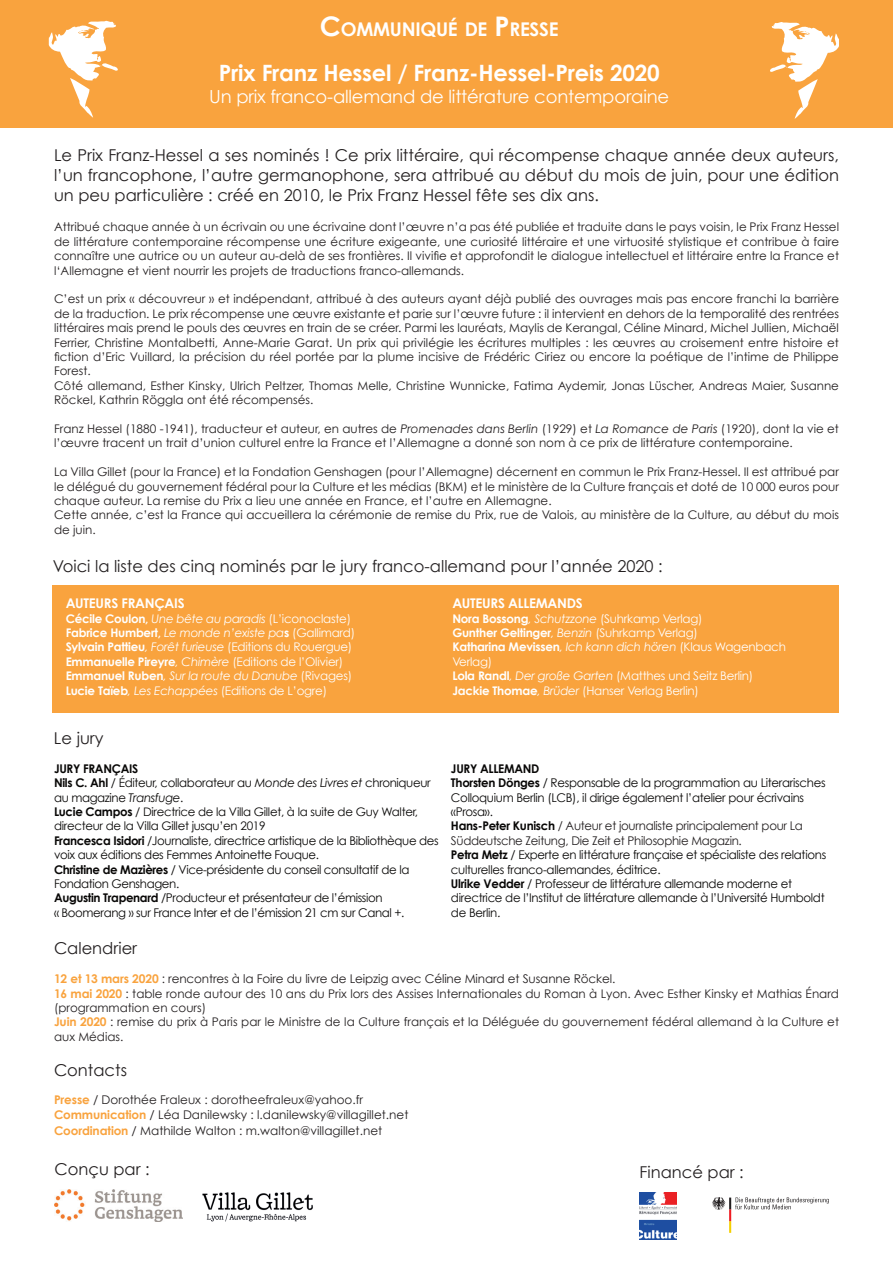
<style>
.page{position:relative;width:893px;height:1263px;background:#fff}
.page>*{position:absolute;margin:0;border:0;box-sizing:border-box;transform-origin:0 0}
.t1{font:700 22.5px "Century Gothic";letter-spacing:-.01em;color:#fff}
.t2{font:700 18.9px "Century Gothic";letter-spacing:-.015em;color:#fff}
.t3{font:18px "Century Gothic";letter-spacing:-.01em;color:#fff}
.t4{font:16.35px/19.8px "Century Gothic";color:#231f20;text-align:justify}
.t5{font:700 13.35px "Century Gothic";letter-spacing:-.02em;color:#fff}
.t6{font:12px/14.4px "Century Gothic";letter-spacing:-.025em;color:#080706}
.t7{font:12px/14.4px "Century Gothic";color:#231f20}
.t8{font:11.85px/14.4px "Century Gothic";color:#231f20}
.t9{font:11.85px/14.4px "Century Gothic";letter-spacing:-.02em;color:#fff}
.t10{font:11.7px/14.4px "Century Gothic";letter-spacing:-.025em;color:#080706}
.s1{font-size:27px}
.s2{font-style:italic}
.s3{font-weight:700}
.s4{font-weight:700;font-size:12px}
.s5{color:#231f20}
.s6{font-weight:700;color:#f9a33e}
.s7{font-weight:700;font-size:12px;color:#f9a33e}
</style>
<div class="page">
<div style="left:0;top:0;width:893px;height:128px;background:#f9a33e"></div>
<svg style="left:770px;top:22px;width:69px;height:97px"></svg>
<svg style="left:49px;top:21px;width:69px;height:97px"></svg>
<div style="left:53px;top:585px;width:786px;height:127px;background:#f9a33e"></div>
<img style="left:639px;top:1193px;width:38px;height:46px">
<svg style="left:712px;top:1197px;width:117px;height:36px"></svg>
<img style="left:54px;top:1190px;width:128px;height:31px">
<img style="left:202px;top:1192px;width:111px;height:30px">
<h2 class="t2" style="left:320px;top:18px;width:240px"><span class="s1">C</span>OMMUNIQUÉ DE <span class="s1">P</span>RESSE</h2>
<h1 class="t1" style="left:219px;top:59px;width:442px">Prix Franz Hessel / Franz-Hessel-Preis 2020</h1>
<h3 class="t3" style="left:209px;top:85px;width:461px">Un prix franco-allemand de littérature contemporaine</h3>
<p class="t4" style="left:54px;top:145px;width:786px">Le Prix Franz-Hessel a ses nominés ! Ce prix littéraire, qui récompense chaque année deux auteurs, l’un francophone, l’autre germanophone, sera attribué au début du mois de juin, pour une édition un peu particulière : créé en 2010, le Prix Franz Hessel fête ses dix ans.</p>
<p class="t8" style="left:54px;top:220px;width:787px;text-align:justify">Attribué chaque année à un écrivain ou une écrivaine dont l’œuvre n’a pas été publiée et traduite dans le pays voisin, le Prix Franz Hessel de littérature contemporaine récompense une écriture exigeante, une curiosité littéraire et une virtuosité stylistique et contribue à faire connaître une autrice ou un auteur au-delà de ses frontières. Il vivifie et approfondit le dialogue intellectuel et littéraire entre la France et l‘Allemagne et vient nourrir les projets de traductions franco-allemands.</p>
<p class="t8" style="left:54px;top:292px;width:787px">C’est un prix « découvreur » et indépendant, attribué à des auteurs ayant déjà publié des ouvrages mais pas encore franchi la barrière de la traduction. Le prix récompense une œuvre existante et parie sur l’œuvre future : il intervient en dehors de la temporalité des rentrées littéraires mais prend le pouls des œuvres en train de se créer. Parmi les lauréats, Maylis de Kerangal, Céline Minard, Michel Jullien, Michaël Ferrier, Christine Montalbetti, Anne-Marie Garat. Un prix qui privilégie les écritures multiples : les œuvres au croisement entre histoire et fiction d’Eric Vuillard, la précision du réel portée par la plume incisive de Frédéric Ciriez ou encore la poétique de l’intime de Philippe Forest.<br>Côté allemand, Esther Kinsky, Ulrich Peltzer, Thomas Melle, Christine Wunnicke, Fatima Aydemir, Jonas Lüscher, Andreas Maier, Susanne Röckel, Kathrin Röggla ont été récompensés.</p>
<p class="t8" style="left:54px;top:421px;width:786px">Franz Hessel (1880 -1941), traducteur et auteur, en autres de <span class="s2">Promenades dans Berlin</span> (1929) et <span class="s2">La Romance de Paris</span> (1920), dont la vie et l’œuvre tracent un trait d’union culturel entre la France et l’Allemagne a donné son nom à ce prix de littérature contemporaine.</p>
<p class="t8" style="left:54px;top:465px;width:786px">La Villa Gillet (pour la France) et la Fondation Genshagen (pour l’Allemagne) décernent en commun le Prix Franz-Hessel. Il est attribué par le délégué du gouvernement fédéral pour la Culture et les médias (BKM) et le ministère de la Culture français et doté de 10 000 euros pour chaque auteur. La remise du Prix a lieu une année en France, et l’autre en Allemagne.<br>Cette année, c’est la France qui accueillera la cérémonie de remise du Prix, rue de Valois, au ministère de la Culture, au début du mois de juin.</p>
<h3 class="t4" style="left:53px;top:555px;width:611px">Voici la liste des cinq nominés par le jury franco-allemand pour l’année 2020 :</h3>
<p class="t5" style="left:66px;top:595px;width:120px">AUTEURS FRANÇAIS</p>
<p class="t9" style="left:66px;top:611px;width:291px"><span class="s3">Cécile Coulon,</span> <span class="s2">Une bête au paradis</span> (L’iconoclaste)<br><span class="s3">Fabrice Humbert,</span> <span class="s2">Le monde n’existe pa</span><span class="s3">s</span> (Gallimard)<br><span class="s3">Sylvain Pattieu</span><span class="s2">, Forêt furieuse</span> (Editions du Rouergue)<br><span class="s3">Emmanuelle Pireyre</span><span class="s2">, Chimère</span> (Editions de l’Olivier)<br><span class="s3">Emmanuel Ruben</span><span class="s2">, Sur la route du Danube</span> (Rivages)<br><span class="s3">Lucie Taïeb</span><span class="s2">, Les Echappées</span> (Editions de L’ogre)</p>
<p class="t5" style="left:452px;top:595px;width:132px">AUTEURS ALLEMANDS</p>
<p class="t9" style="left:452px;top:611px;width:335px"><span class="s3">Nora Bossong</span><span class="s2">, Schutzzone</span> (Suhrkamp Verlag)<br><span class="s3">Gunther Geltinger</span><span class="s2">, Benzin</span> (Suhrkamp Verlag)<br><span class="s3">Katharina Mevissen</span><span class="s2">, Ich kann dich hören</span> (Klaus Wagenbach Verlag)<br><span class="s3">Lola Randl</span><span class="s2">, Der große Garten</span> (Matthes und Seitz Berlin)<br><span class="s3">Jackie Thomae</span><span class="s2">, Brüder</span> (Hanser Verlag Berlin)</p>
<h3 class="t4" style="left:54px;top:728px;width:51px">Le jury</h3>
<p class="t6" style="left:54px;top:761px;width:378px"><span class="s3">JURY FRANÇAIS<br>Nils C. Ahl</span> / Éditeur, collaborateur au <span class="s2">Monde des Livres et</span> chroniqueur au magazine <span class="s2">Transfuge</span>.</p>
<p class="t10" style="left:54px;top:804px;width:365px"><span class="s4">Lucie Campos</span> / Directrice de la Villa Gillet, à la suite de Guy Walter, directeur de la Villa Gillet jusqu’en 2019</p>
<p class="t6" style="left:54px;top:833px;width:386px"><span class="s3">Francesca Isidori</span> /Journaliste, directrice artistique de la Bibliothèque des voix aux éditions des Femmes Antoinette Fouque.<br><span class="s3">Christine de Mazières</span> / Vice-présidente du conseil consultatif de la Fondation Genshagen.<br><span class="s3">Augustin Trapenard</span> /Producteur et présentateur de l’émission<br>« Boomerang » sur France Inter et de l’émission 21 cm sur Canal +.</p>
<p class="t6" style="left:451px;top:761px;width:377px"><span class="s3">JURY ALLEMAND<br>Thorsten Dönges</span> / Responsable de la programmation au Literarisches Colloquium Berlin (LCB), il dirige également l’atelier pour écrivains «Prosa».<br><span class="s3">Hans-Peter Kunisch</span> <span class="s5">/ Auteur et journaliste principalement pour La Süddeutsche Zeitung, Die Zeit et Philosophie Magazin.<br></span><span class="s3">Petra Metz</span> / Experte en littérature française et spécialiste des relations culturelles franco-allemandes, éditrice.<br><span class="s3">Ulrike Vedder</span> / Professeur de littérature allemande moderne et directrice de l’Institut de littérature allemande à l’Université Humboldt de Berlin<span class="s2">.</span></p>
<h3 class="t4" style="left:54px;top:938px;width:85px">Calendrier</h3>
<p class="t7" style="left:54px;top:971px;width:563px"><span class="s6">12 et 13 mars 2020</span> : rencontres à la Foire du livre de Leipzig avec Céline Minard et Susanne Röckel.</p>
<p class="t8" style="left:54px;top:986px;width:786px"><span class="s7">16 mai 2020</span> : table ronde autour des 10 ans du Prix lors des Assises Internationales du Roman à Lyon. Avec Esther Kinsky et Mathias Énard (programmation en cours)<br><span class="s7">Juin 2020</span> : remise du prix à Paris par le Ministre de la Culture français et la Déléguée du gouvernement fédéral allemand à la Culture et aux Médias.</p>
<h3 class="t4" style="left:54px;top:1059px;width:75px">Contacts</h3>
<p class="t7" style="left:54px;top:1092px;width:356px"><span class="s6">Presse</span> / Dorothée Fraleux : dorotheefraleux@yahoo.fr<br><span class="s6">Communication</span> / Léa Danilewsky : l.danilewsky@villagillet.net</p>
<p class="t7" style="left:54px;top:1123px;width:330px"><span class="s6">Coordination</span> / Mathilde Walton : m.walton@villagillet.net</p>
<h3 class="t4" style="left:54px;top:1159px;width:97px">Conçu par :</h3>
<h3 class="t4" style="left:639px;top:1161px;width:106px">Financé par :</h3>
</div>
